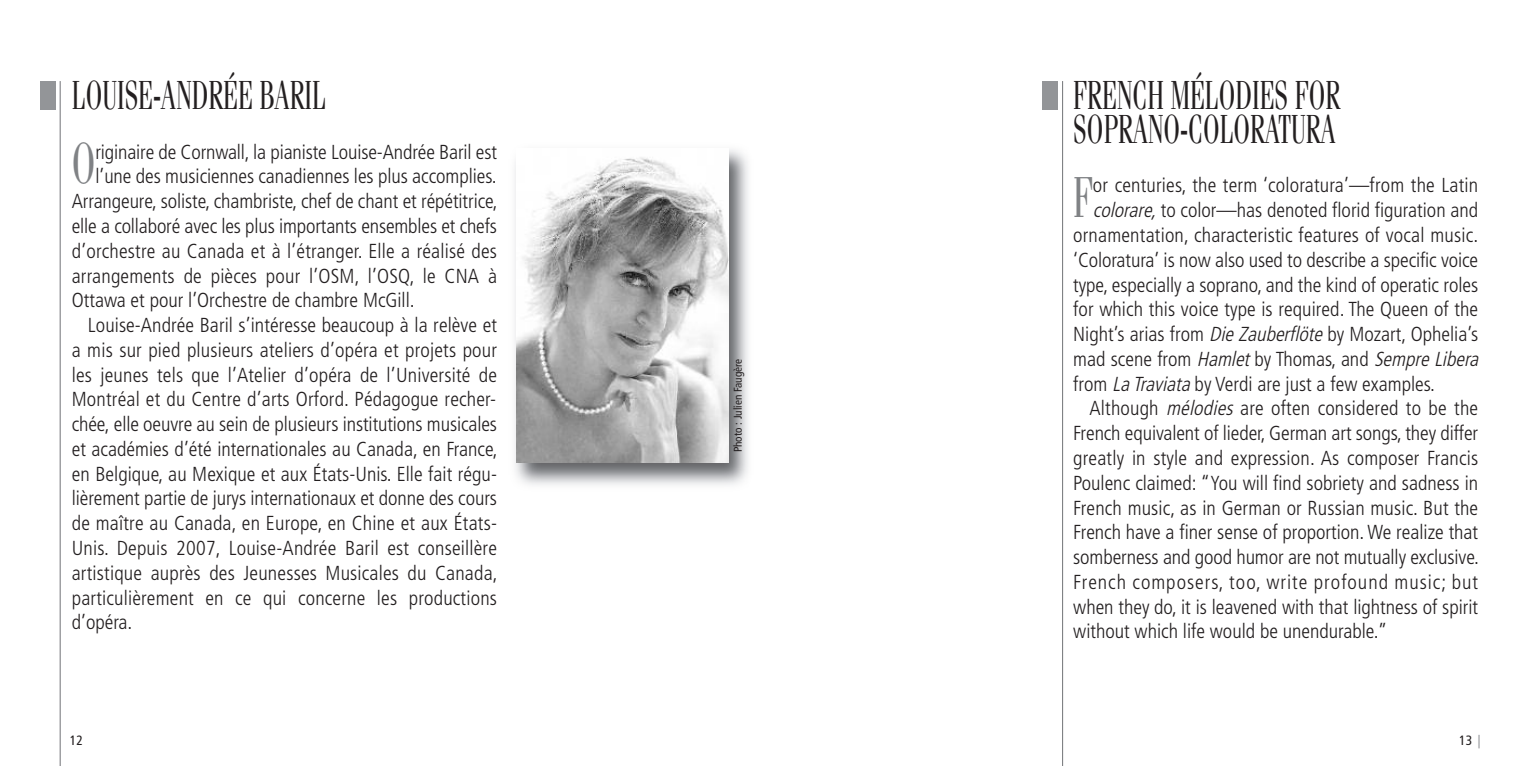
<style>
.page{position:relative;width:1539px;height:766px;background:#fff}
.page>*{position:absolute;margin:0;border:0;box-sizing:border-box;transform-origin:0 0}
.t1{font:57.6px "Fenice";color:#808285;scale:.6 1}
.t2{font:40.5px/33.8px "Fenice";color:#231f20;scale:.6 1}
.t3{font:300 condensed 20.25px "Frutiger";color:#231f20}
.t4{font:300 condensed 20.25px "Frutiger";letter-spacing:.05em;color:#231f20}
.t5{font:condensed 13.5px "Frutiger";color:#231f20}
.t6{font:condensed 11.25px "Frutiger";color:#231f20}
.s1{font-style:italic}
.s2{font-family:"Grotesque";color:#939598}
</style>
<div class="page">
<img style="left:515px;top:149px;width:233px;height:336px">
<img style="left:516px;top:149px;width:213px;height:313px">
<hr style="left:60px;top:81px;width:1px;height:684px;background:#808285">
<div style="left:40px;top:81px;width:15px;height:28px;background:#939598"></div>
<hr style="left:1062px;top:81px;width:1px;height:684px;background:#808285">
<div style="left:1043px;top:81px;width:15px;height:28px;background:#939598"></div>
<h2 class="t2" style="left:72px;top:82px;width:425px">LOUISE-ANDRÉE BARIL</h2>
<h1 class="t1" style="left:72px;top:143px;width:41px">O</h1>
<p class="t3" style="left:95px;top:143px;width:403px">riginaire de Cornwall, la pianiste Louise-Andrée Baril est</p>
<p class="t3" style="left:95px;top:168px;width:403px">l’une des musiciennes canadiennes les plus accomplies.</p>
<p class="t3" style="left:72px;top:193px;width:427px">Arrangeure, soliste, chambriste, chef de chant et répétitrice,</p>
<p class="t3" style="left:72px;top:218px;width:427px">elle a collaboré avec les plus importants ensembles et chefs</p>
<p class="t3" style="left:72px;top:242px;width:427px">d’orchestre au Canada et à l’étranger. Elle a réalisé des</p>
<p class="t3" style="left:72px;top:267px;width:427px">arrangements de pièces pour l’OSM, l’OSQ, le CNA à</p>
<p class="t3" style="left:72px;top:292px;width:344px">Ottawa et pour l’Orchestre de chambre McGill.</p>
<p class="t3" style="left:88px;top:317px;width:411px">Louise-Andrée Baril s’intéresse beaucoup à la relève et</p>
<p class="t3" style="left:72px;top:341px;width:427px">a mis sur pied plusieurs ateliers d’opéra et projets pour</p>
<p class="t3" style="left:72px;top:366px;width:427px">les jeunes tels que l’Atelier d’opéra de l’Université de</p>
<p class="t3" style="left:72px;top:391px;width:426px">Montréal et du Centre d’arts Orford. Pédagogue recher-</p>
<p class="t3" style="left:72px;top:416px;width:427px">chée, elle oeuvre au sein de plusieurs institutions musicales</p>
<p class="t3" style="left:72px;top:440px;width:427px">et académies d’été internationales au Canada, en France,</p>
<p class="t3" style="left:72px;top:465px;width:427px">en Belgique, au Mexique et aux États-Unis. Elle fait régu-</p>
<p class="t3" style="left:72px;top:490px;width:427px">lièrement partie de jurys internationaux et donne des cours</p>
<p class="t3" style="left:72px;top:515px;width:427px">de maître au Canada, en Europe, en Chine et aux États-</p>
<p class="t3" style="left:72px;top:539px;width:427px">Unis. Depuis 2007, Louise-Andrée Baril est conseillère</p>
<p class="t3" style="left:72px;top:564px;width:427px">artistique auprès des Jeunesses Musicales du Canada,</p>
<p class="t3" style="left:72px;top:589px;width:427px">particulièrement en ce qui concerne les productions</p>
<p class="t3" style="left:72px;top:614px;width:62px">d’opéra.</p>
<p class="t6" style="left:734px;top:452px;width:95px;rotate:-90deg">Photo : Julien Faugère</p>
<h2 class="t2" style="left:1073px;top:82px;width:446px">FRENCH MÉLODIES FOR<br>SOPRANO-COLORATURA</h2>
<h1 class="t1" style="left:1073px;top:177px;width:35px">F</h1>
<p class="t3" style="left:1093px;top:177px;width:387px">or centuries, the term ‘coloratura’—from the Latin</p>
<p class="t3" style="left:1093px;top:202px;width:387px"><span class="s1">colorare,</span>to color—has denoted florid figuration and</p>
<p class="t3" style="left:1073px;top:227px;width:406px">ornamentation, characteristic features of vocal music.</p>
<p class="t3" style="left:1073px;top:251px;width:407px">‘Coloratura’ is now also used to describe a specific voice</p>
<p class="t3" style="left:1073px;top:276px;width:406px">type, especially a soprano, and the kind of operatic roles</p>
<p class="t3" style="left:1073px;top:301px;width:407px">for which this voice type is required. The Queen of the</p>
<p class="t3" style="left:1073px;top:326px;width:406px">Night’s arias from <span class="s1">DieZauberflöte</span>by Mozart, Ophelia’s</p>
<p class="t3" style="left:1073px;top:350px;width:411px">mad scene from <span class="s1">Hamlet</span>by Thomas, and <span class="s1">SempreLibera</span></p>
<p class="t3" style="left:1073px;top:375px;width:363px">from <span class="s1">LaTraviata</span>by Verdi are just a few examples.</p>
<p class="t3" style="left:1089px;top:400px;width:390px">Although <span class="s1">mélodies</span>are often considered to be the</p>
<p class="t3" style="left:1073px;top:425px;width:407px">French equivalent of lieder, German art songs, they differ</p>
<p class="t3" style="left:1073px;top:449px;width:406px">greatly in style and expression. As composer Francis</p>
<p class="t3" style="left:1073px;top:474px;width:407px">Poulenc claimed: “You will find sobriety and sadness in</p>
<p class="t3" style="left:1073px;top:499px;width:407px">French music, as in German or Russian music. But the</p>
<p class="t3" style="left:1073px;top:524px;width:407px">French have a finer sense of proportion.We realize that</p>
<p class="t3" style="left:1073px;top:548px;width:407px">somberness and good humor are not mutually exclusive.</p>
<p class="t4" style="left:1073px;top:573px;width:407px">French composers, too, write profound music; but</p>
<p class="t3" style="left:1073px;top:598px;width:407px">when they do, it is leavened with that lightness of spirit</p>
<p class="t3" style="left:1073px;top:623px;width:316px">without which life would be unendurable.”</p>
<p class="t5" style="left:70px;top:734px;width:14px">12</p>
<p class="t5" style="left:1459px;top:734px;width:25px">13<span class="s2">|</span></p>
</div>
